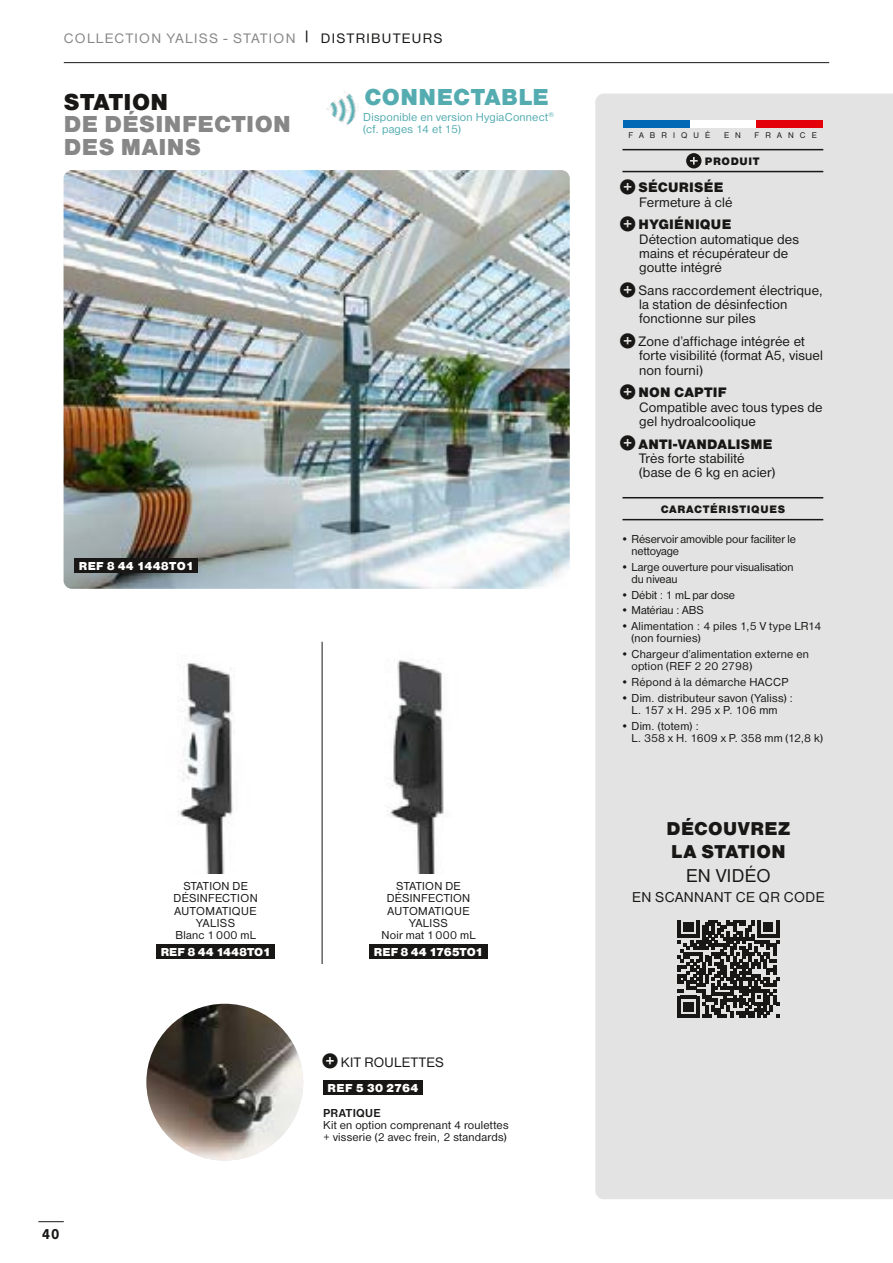
<style>
.page{position:relative;width:893px;height:1263px;background:#fff}
.page>*{position:absolute;margin:0;border:0;box-sizing:border-box;transform-origin:0 0}
.t1{font:24px/22.5px "Nimbus Sans DOT Blac";letter-spacing:.02em;color:#868786}
.t2{font:24px "Nimbus Sans DOT Blac";letter-spacing:.02em;color:#54acb1}
.t3{font:24px "Nimbus Sans DOT Blac";letter-spacing:.015em;color:#181716}
.t4{font:19.35px/23.1px "Nimbus Sans DOT Blac";letter-spacing:.02em;color:#181716}
.t5{font:19.35px "Nimbus Sans DOT";letter-spacing:.02em;color:#181716}
.t6{font:700 15px "Nimbus San";color:#181716}
.t7{font:14.85px "Nimbus Sans DOT";letter-spacing:.03em;color:#181716}
.t8{font:14.25px/14.2px "Nimbus Sans DOT";letter-spacing:.01em;color:#181716}
.t9{font:14.25px "Nimbus Sans DOT Blac";letter-spacing:.02em;color:#181716}
.t10{font:14.25px "Nimbus Sans DOT";letter-spacing:.09em;color:#868786}
.t11{font:12px/12.3px "Nimbus Sans DOT";letter-spacing:.015em;color:#181716}
.t12{font:12px/12px "Nimbus Sans DOT";letter-spacing:.015em;color:#54acb1}
.t13{font:12px/12.3px "Nimbus Sans DOT";letter-spacing:-.005em;color:#181716}
.t14{font:12px "Nimbus Sans DOT Blac";letter-spacing:-.02em;color:#fff}
.t15{font:12px "Nimbus Sans DOT Blac";color:#fff}
.t16{font:700 12px "Nimbus Sans DOT";letter-spacing:.02em;color:#181716}
.t17{font:11.25px "Nimbus Sans DOT Blac";letter-spacing:.06em;color:#181716}
.t18{font:8.55px "Nimbus Sans DOT";letter-spacing:.715em;color:#181716}
.s1{color:#181716}
.s2{font-family:"Pictos Loste";font-size:15px}
</style>
<div class="page">
<img style="left:326px;top:93px;width:30px;height:32px">
<img style="left:64px;top:170px;width:506px;height:419px">
<hr style="left:322px;top:642px;width:1px;height:238px;background:#181716">
<hr style="left:322px;top:880px;width:1px;height:84px;background:#181716">
<img style="left:178px;top:663px;width:55px;height:210px">
<img style="left:387px;top:660px;width:57px;height:214px">
<div style="left:156px;top:944px;width:119px;height:15px;background:#181716"></div>
<div style="left:369px;top:944px;width:119px;height:15px;background:#181716"></div>
<img style="left:146px;top:1004px;width:157px;height:156px;border-radius:78px">
<div style="left:323px;top:1080px;width:100px;height:15px;background:#181716"></div>
<div style="left:74px;top:558px;width:124px;height:15px;background:#181716"></div>
<div style="left:595px;top:94px;width:298px;height:1105px;background:#e3e3e3"></div>
<hr style="left:622px;top:149px;width:201px;height:1px;background:#181716">
<hr style="left:622px;top:171px;width:201px;height:1px;background:#181716">
<hr style="left:622px;top:497px;width:201px;height:1px;background:#181716">
<hr style="left:622px;top:519px;width:201px;height:1px;background:#181716">
<div style="left:623px;top:121px;width:67px;height:7px;background:#0068b4"></div>
<div style="left:690px;top:121px;width:66px;height:7px;background:#fff"></div>
<div style="left:756px;top:121px;width:67px;height:7px;background:#e3000b"></div>
<svg style="left:686px;top:153px;width:15px;height:15px"></svg>
<svg style="left:678px;top:920px;width:101px;height:97px;background:#605f5e"></svg>
<svg style="left:38px;top:1221px;width:26px;height:1px"></svg>
<hr style="left:64px;top:62px;width:765px;height:1px;background:#181716">
<p class="t10" style="left:64px;top:31px;width:380px">COLLECTION YALISS - STATION <sup>|</sup> <span class="s1">DISTRIBUTEURS</span></p>
<h1 class="t3" style="left:64px;top:88px;width:106px">STATION</h1>
<h1 class="t2" style="left:364px;top:83px;width:186px">CONNECTABLE</h1>
<h1 class="t1" style="left:64px;top:113px;width:228px">DE DÉSINFECTION<br>DES MAINS</h1>
<p class="t12" style="left:363px;top:111px;width:192px">Disponible en version HygiaConnect<sup>® </sup>(cf. pages 14 et 15)</p>
<p class="t15" style="left:79px;top:559px;width:117px">REF 8 44 1448TO1</p>
<p class="t6" style="left:42px;top:1226px;width:19px">40</p>
<p class="t11" style="left:174px;top:880px;width:86px;text-align:center">STATION DE<br>DÉSINFECTION<br>AUTOMATIQUE<br>YALISS<br>Blanc 1000 mL</p>
<p class="t14" style="left:161px;top:945px;width:112px">REF 8 44 1448TO1</p>
<p class="t11" style="left:382px;top:880px;width:95px;text-align:center">STATION DE<br>DÉSINFECTION<br>AUTOMATIQUE<br>YALISS<br>Noir mat 1000 mL</p>
<p class="t14" style="left:374px;top:945px;width:111px">REF 8 44 1765TO1</p>
<p class="t8" style="left:323px;top:1055px;width:122px"><span class="s2">R</span> KIT ROULETTES</p>
<p class="t15" style="left:327px;top:1080px;width:92px">REF 5 30 2764</p>
<p class="t16" style="left:323px;top:1106px;width:59px">PRATIQUE</p>
<p class="t11" style="left:323px;top:1119px;width:187px">Kit en option comprenant 4 roulettes + visserie (2 avec frein, 2 standards)</p>
<p class="t18" style="left:629px;top:130px;width:83px">FABRIQUÉ</p>
<p class="t18" style="left:724px;top:130px;width:18px">E N</p>
<p class="t18" style="left:755px;top:130px;width:64px">FRANCE</p>
<p class="t17" style="left:705px;top:155px;width:56px">PRODUIT</p>
<p class="t9" style="left:621px;top:179px;width:104px"><span class="s2">R</span> SÉCURISÉE</p>
<p class="t8" style="left:639px;top:195px;width:95px">Fermeture à clé</p>
<p class="t9" style="left:621px;top:216px;width:112px"><span class="s2">R</span> HYGIÉNIQUE</p>
<p class="t8" style="left:639px;top:232px;width:162px">Détection automatique des mains et récupérateur de goutte intégré</p>
<p class="t8" style="left:639px;top:283px;width:186px;text-indent:-18px"><span class="s2">R</span> Sans raccordement électrique, la station de désinfection fonctionne sur piles</p>
<p class="t8" style="left:639px;top:334px;width:185px;text-indent:-18px"><span class="s2">R</span> Zone d’affichage intégrée et forte visibilité (format A5, visuel non fourni)</p>
<p class="t9" style="left:621px;top:384px;width:108px"><span class="s2">R</span> NON CAPTIF</p>
<p class="t8" style="left:639px;top:400px;width:185px">Compatible avec tous types de gel hydroalcoolique</p>
<p class="t9" style="left:621px;top:435px;width:153px"><span class="s2">R</span> ANTI-VANDALISME</p>
<p class="t8" style="left:639px;top:451px;width:138px">Très forte stabilité (base de 6 kg en acier)</p>
<p class="t17" style="left:661px;top:503px;width:126px">CARACTÉRISTIQUES</p>
<p class="t13" style="left:631px;top:533px;width:166px;text-indent:-11px">• Réservoir amovible pour faciliter le nettoyage</p>
<p class="t11" style="left:631px;top:561px;width:164px;text-indent:-11px">• Large ouverture pour visualisation du niveau</p>
<p class="t11" style="left:621px;top:589px;width:116px">• Débit : 1 mL par dose</p>
<p class="t11" style="left:621px;top:604px;width:85px">• Matériau : ABS</p>
<p class="t11" style="left:631px;top:620px;width:191px;text-indent:-11px">• Alimentation : 4 piles 1,5 V type LR14 (non fournies)</p>
<p class="t11" style="left:631px;top:648px;width:179px;text-indent:-11px">• Chargeur d’alimentation externe en option (REF 2 20 2798)</p>
<p class="t11" style="left:621px;top:676px;width:169px">• Répond à la démarche HACCP</p>
<p class="t11" style="left:621px;top:692px;width:174px;text-align:center">• Dim. distributeur savon (Yaliss) :<br>L. 157 x H. 295 x P. 106 mm</p>
<p class="t11" style="left:631px;top:720px;width:193px;text-indent:-11px">• Dim. (totem) :<br>L. 358 x H. 1609 x P. 358 mm (12,8 k)</p>
<h2 class="t4" style="left:666px;top:817px;width:125px">DÉCOUVREZ<br>LA STATION</h2>
<h2 class="t5" style="left:686px;top:865px;width:86px">EN VIDÉO</h2>
<p class="t7" style="left:632px;top:888px;width:194px">EN SCANNANT CE QR CODE</p>
</div>
